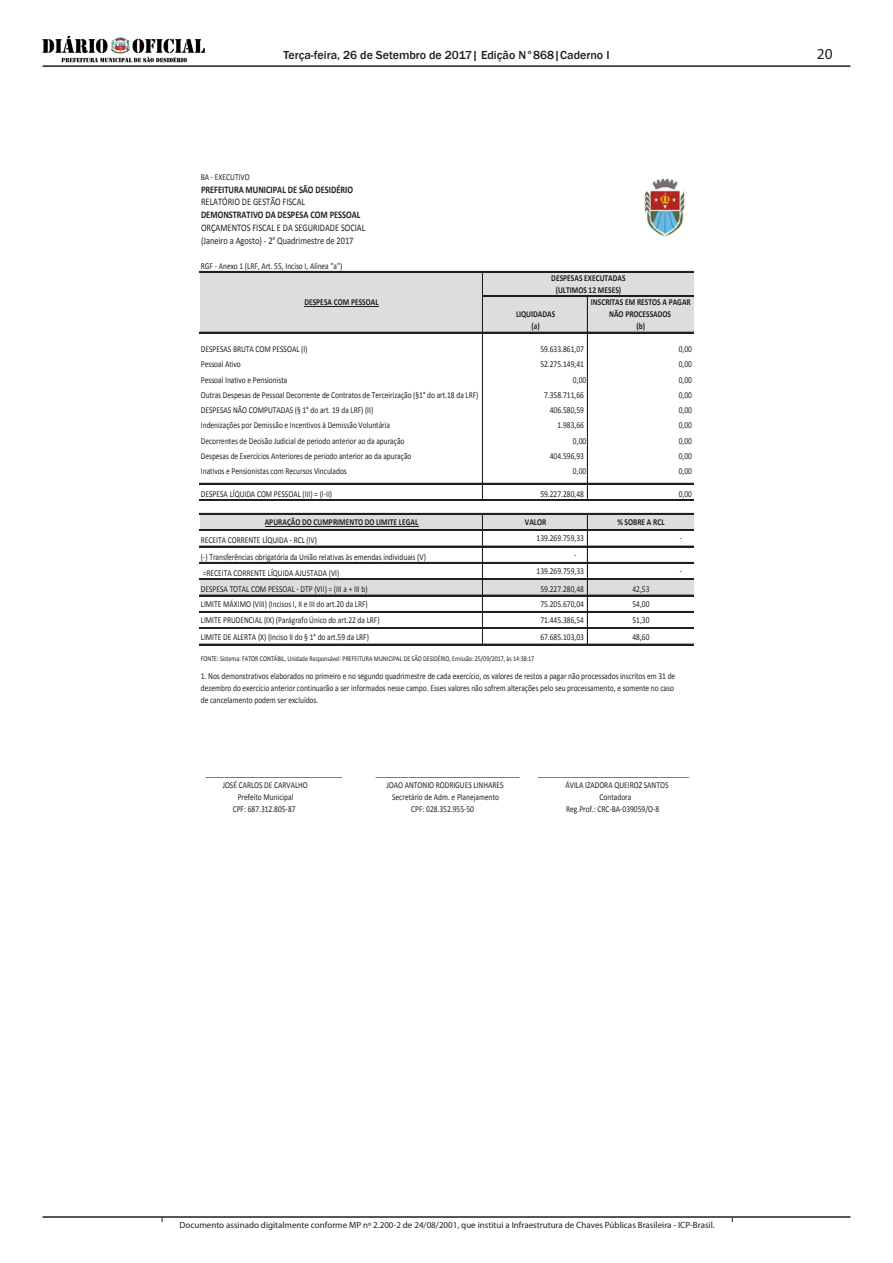
<style>
.page{position:relative;width:893px;height:1263px;background:#fff}
.page>*{position:absolute;margin:0;border:0;box-sizing:border-box;transform-origin:0 0}
.t1{font:15.3px "Myriad Pro";color:#231f20}
.t2{font:500 12px "Franklin Gothic";color:#231f20}
.t3{font:10.2px/12.9px "Calibri";color:#231f20;scale:.83 1}
.t4{font:9px/12.1px "Calibri";color:#231f20;scale:.83 1}
.t5{font:700 9px/12.1px "Calibri";letter-spacing:.005em;color:#231f20;text-align:center;scale:.83 1}
.t6{font:9px "Myriad Pro";color:#231f20}
.t7{font:7.35px "Calibri";letter-spacing:-.005em;color:#231f20;scale:.83 1}
.s1{font-weight:700}
.s2{color:#fff}
</style>
<div class="page">
<hr style="left:43px;top:65px;width:807px;height:2px;background:#231f20">
<img style="left:43px;top:37px;width:162px;height:26px">
<hr style="left:43px;top:1216px;width:807px;height:2px;background:#231f20">
<div style="left:200px;top:272px;width:493px;height:61px;background:#dcdddf"></div>
<div style="left:200px;top:514px;width:493px;height:16px;background:#dcdddf"></div>
<div style="left:200px;top:579px;width:493px;height:17px;background:#dcdddf"></div>
<hr style="left:304px;top:306px;width:75px;height:1px;background:#231f20">
<hr style="left:265px;top:526px;width:153px;height:1px;background:#231f20">
<hr style="left:482px;top:272px;width:1px;height:229px;background:#231f20">
<hr style="left:587px;top:297px;width:1px;height:204px;background:#231f20">
<hr style="left:482px;top:514px;width:1px;height:131px;background:#231f20">
<hr style="left:587px;top:514px;width:1px;height:131px;background:#231f20">
<hr style="left:199px;top:271px;width:494px;height:1px;background:#231f20">
<hr style="left:483px;top:295px;width:210px;height:1px;background:#231f20">
<hr style="left:483px;top:296px;width:210px;height:1px;background:#231f20">
<hr style="left:199px;top:332px;width:494px;height:1px;background:#231f20">
<hr style="left:199px;top:483px;width:494px;height:1px;background:#231f20">
<hr style="left:199px;top:499px;width:494px;height:1px;background:#231f20">
<hr style="left:199px;top:500px;width:494px;height:1px;background:#231f20">
<hr style="left:199px;top:513px;width:494px;height:1px;background:#231f20">
<hr style="left:199px;top:529px;width:494px;height:1px;background:#231f20">
<hr style="left:199px;top:530px;width:494px;height:1px;background:#231f20">
<hr style="left:199px;top:546px;width:494px;height:1px;background:#231f20">
<hr style="left:199px;top:562px;width:494px;height:1px;background:#231f20">
<hr style="left:199px;top:578px;width:494px;height:1px;background:#231f20">
<hr style="left:199px;top:579px;width:494px;height:1px;background:#231f20">
<hr style="left:199px;top:595px;width:494px;height:1px;background:#231f20">
<hr style="left:199px;top:611px;width:494px;height:1px;background:#231f20">
<hr style="left:199px;top:627px;width:494px;height:1px;background:#231f20">
<hr style="left:199px;top:628px;width:494px;height:1px;background:#231f20">
<hr style="left:199px;top:644px;width:494px;height:1px;background:#231f20">
<img style="left:644px;top:179px;width:41px;height:58px">
<h2 class="t2" style="left:283px;top:47px;width:328px">Terça-feira, 26 de Setembro de 2017| Edição N°868|Caderno I</h2>
<p class="t4" style="left:201px;top:170px;width:60px">BA - EXECUTIVO</p>
<p class="t3" style="left:201px;top:183px;width:199px"><span class="s1">PREFEITURA MUNICIPAL DE SÃO DESIDÉRIO </span>RELATÓRIO DE GESTÃO FISCAL <span class="s1">DEMONSTRATIVO DA DESPESA COM PESSOAL </span>ORÇAMENTOS FISCAL E DA SEGURIDADE SOCIAL (Janeiro a Agosto) - 2° Quadrimestre de 2017</p>
<p class="t4" style="left:201px;top:260px;width:172px">RGF - Anexo 1 (LRF, Art. 55, Inciso I, Alinea "a")</p>
<p class="t5" style="left:304px;top:296px;width:91px">DESPESA COM PESSOAL</p>
<p class="t5" style="left:591px;top:296px;width:122px">INSCRITAS EM RESTOS A PAGAR</p>
<p class="t5" style="left:516px;top:308px;width:49px">LIQUIDADAS</p>
<p class="t5" style="left:609px;top:308px;width:76px">NÃO PROCESSADOS</p>
<p class="t5" style="left:531px;top:320px;width:12px">(a)</p>
<p class="t5" style="left:637px;top:320px;width:12px">(b)</p>
<p class="t4" style="left:201px;top:343px;width:130px">DESPESAS BRUTA COM PESSOAL (I)</p>
<p class="t4" style="left:540px;top:343px;width:54px">59.633.861,07</p>
<p class="t4" style="left:679px;top:343px;width:17px">0,00</p>
<p class="t4" style="left:201px;top:358px;width:50px">Pessoal Ativo</p>
<p class="t4" style="left:540px;top:358px;width:54px">52.275.149,41</p>
<p class="t4" style="left:679px;top:358px;width:17px">0,00</p>
<p class="t4" style="left:201px;top:373px;width:106px">Pessoal Inativo e Pensionista</p>
<p class="t4" style="left:573px;top:373px;width:17px">0,00</p>
<p class="t4" style="left:679px;top:373px;width:17px">0,00</p>
<p class="t4" style="left:201px;top:389px;width:336px">Outras Despesas de Pessoal Decorrente de Contratos de Terceirização (§1° do art.18 da LRF)</p>
<p class="t4" style="left:544px;top:389px;width:49px">7.358.711,66</p>
<p class="t4" style="left:679px;top:389px;width:17px">0,00</p>
<p class="t4" style="left:201px;top:404px;width:209px">DESPESAS NÃO COMPUTADAS (§ 1° do art. 19 da LRF) (II)</p>
<p class="t4" style="left:550px;top:404px;width:43px">406.580,59</p>
<p class="t4" style="left:679px;top:404px;width:17px">0,00</p>
<p class="t4" style="left:201px;top:419px;width:229px">Indenizações por Demissão e Incentivos à Demissão Voluntária</p>
<p class="t4" style="left:557px;top:419px;width:33px">1.983,66</p>
<p class="t4" style="left:679px;top:419px;width:17px">0,00</p>
<p class="t4" style="left:201px;top:434px;width:247px">Decorrentes de Decisão Judicial de periodo anterior ao da apuração</p>
<p class="t4" style="left:573px;top:434px;width:17px">0,00</p>
<p class="t4" style="left:679px;top:434px;width:17px">0,00</p>
<p class="t4" style="left:201px;top:450px;width:255px">Despesas de Exercícios Anteriores de periodo anterior ao da apuração</p>
<p class="t4" style="left:550px;top:450px;width:43px">404.596,93</p>
<p class="t4" style="left:679px;top:450px;width:17px">0,00</p>
<p class="t4" style="left:201px;top:465px;width:177px">Inativos e Pensionistas com Recursos Vinculados</p>
<p class="t4" style="left:573px;top:465px;width:17px">0,00</p>
<p class="t4" style="left:679px;top:465px;width:17px">0,00</p>
<p class="t4" style="left:201px;top:488px;width:160px">DESPESA LÍQUIDA COM PESSOAL (III) = (I-II)</p>
<p class="t4" style="left:540px;top:488px;width:54px">59.227.280,48</p>
<p class="t4" style="left:679px;top:488px;width:17px">0,00</p>
<p class="t5" style="left:265px;top:516px;width:186px">APURAÇÃO DO CUMPRIMENTO DO LIMITE LEGAL</p>
<p class="t5" style="left:525px;top:516px;width:27px">VALOR</p>
<p class="t5" style="left:617px;top:516px;width:58px">% SOBRE A RCL</p>
<p class="t4" style="left:201px;top:534px;width:142px">RECEITA CORRENTE LÍQUIDA - RCL (IV)</p>
<p class="t4" style="left:537px;top:532px;width:59px">139.269.759,33</p>
<p class="t4" style="left:680px;top:532px;width:4px">-</p>
<p class="t4" style="left:201px;top:551px;width:273px">(-) Transferências obrigatória da União relativas às emendas individuais (V)</p>
<p class="t4" style="left:574px;top:549px;width:4px">-</p>
<p class="t4" style="left:201px;top:567px;width:168px"><span class="s2">.</span>=RECEITA CORRENTE LÍQUIDA AJUSTADA (VI)</p>
<p class="t4" style="left:537px;top:565px;width:59px">139.269.759,33</p>
<p class="t4" style="left:680px;top:565px;width:4px">-</p>
<p class="t4" style="left:201px;top:583px;width:202px">DESPESA TOTAL COM PESSOAL - DTP (VII) = (III a + III b)</p>
<p class="t4" style="left:540px;top:583px;width:54px">59.227.280,48</p>
<p class="t4" style="left:632px;top:583px;width:22px">42,53</p>
<p class="t4" style="left:201px;top:598px;width:203px">LIMITE MÁXIMO (VIII) (Incisos I, II e III do art.20 da LRF)</p>
<p class="t4" style="left:540px;top:598px;width:54px">75.205.670,04</p>
<p class="t4" style="left:632px;top:598px;width:22px">54,00</p>
<p class="t4" style="left:201px;top:614px;width:217px">LIMITE PRUDENCIAL (IX) (Parágrafo Único do art.22 da LRF)</p>
<p class="t4" style="left:540px;top:614px;width:54px">71.445.386,54</p>
<p class="t4" style="left:632px;top:614px;width:22px">51,30</p>
<p class="t4" style="left:201px;top:630px;width:204px">LIMITE DE ALERTA (X) (Inciso II do § 1° do art.59 da LRF)</p>
<p class="t4" style="left:540px;top:630px;width:54px">67.685.103,03</p>
<p class="t4" style="left:632px;top:630px;width:22px">48,60</p>
<p class="t7" style="left:201px;top:654px;width:404px">FONTE: Sistema: FATOR CONTÁBIL, Unidade Responsável: PREFEITURA MUNICIPAL DE SÃO DESIDÉRIO, Emissão: 25/09/2017, às 14:38:17</p>
<p class="t4" style="left:201px;top:670px;width:573px">1. Nos demonstrativos elaborados no primeiro e no segundo quadrimestre de cada exercício, os valores de restos a pagar não processados inscritos em 31 de dezembro do exercício anterior continuarão a ser informados nesse campo. Esses valores não sofrem alterações pelo seu processamento, e somente no caso de cancelamento podem ser excluídos.</p>
<p class="t5" style="left:551px;top:272px;width:91px">DESPESAS EXECUTADAS (ULTIMOS 12 MESES)</p>
<p class="t4" style="left:206px;top:767px;width:166px">_____________________________________</p>
<p class="t4" style="left:376px;top:767px;width:175px">_______________________________________</p>
<p class="t4" style="left:538px;top:767px;width:184px">_________________________________________</p>
<p class="t4" style="left:223px;top:779px;width:104px">JOSÉ CARLOS DE CARVALHO</p>
<p class="t4" style="left:387px;top:779px;width:142px">JOAO ANTONIO RODRIGUES LINHARES</p>
<p class="t4" style="left:565px;top:779px;width:125px">ÁVILA IZADORA QUEIROZ SANTOS</p>
<p class="t4" style="left:238px;top:791px;width:69px">Prefeito Municipal</p>
<p class="t4" style="left:392px;top:791px;width:130px">Secretário de Adm. e Planejamento</p>
<p class="t4" style="left:600px;top:791px;width:40px">Contadora</p>
<p class="t4" style="left:233px;top:803px;width:77px">CPF: 687.312.805-87</p>
<p class="t4" style="left:411px;top:803px;width:77px">CPF: 028.352.955-50</p>
<p class="t4" style="left:566px;top:803px;width:114px">Reg.Prof.: CRC-BA-039059/O-8</p>
<h1 class="t1" style="left:817px;top:44px;width:17px">20</h1>
<p class="t6" style="left:179px;top:1219px;width:537px">Documento assinado digitalmente conforme MP nº 2.200-2 de 24/08/2001, que institui a Infraestrutura de Chaves Públicas Brasileira - ICP-Brasil.</p>
</div>
